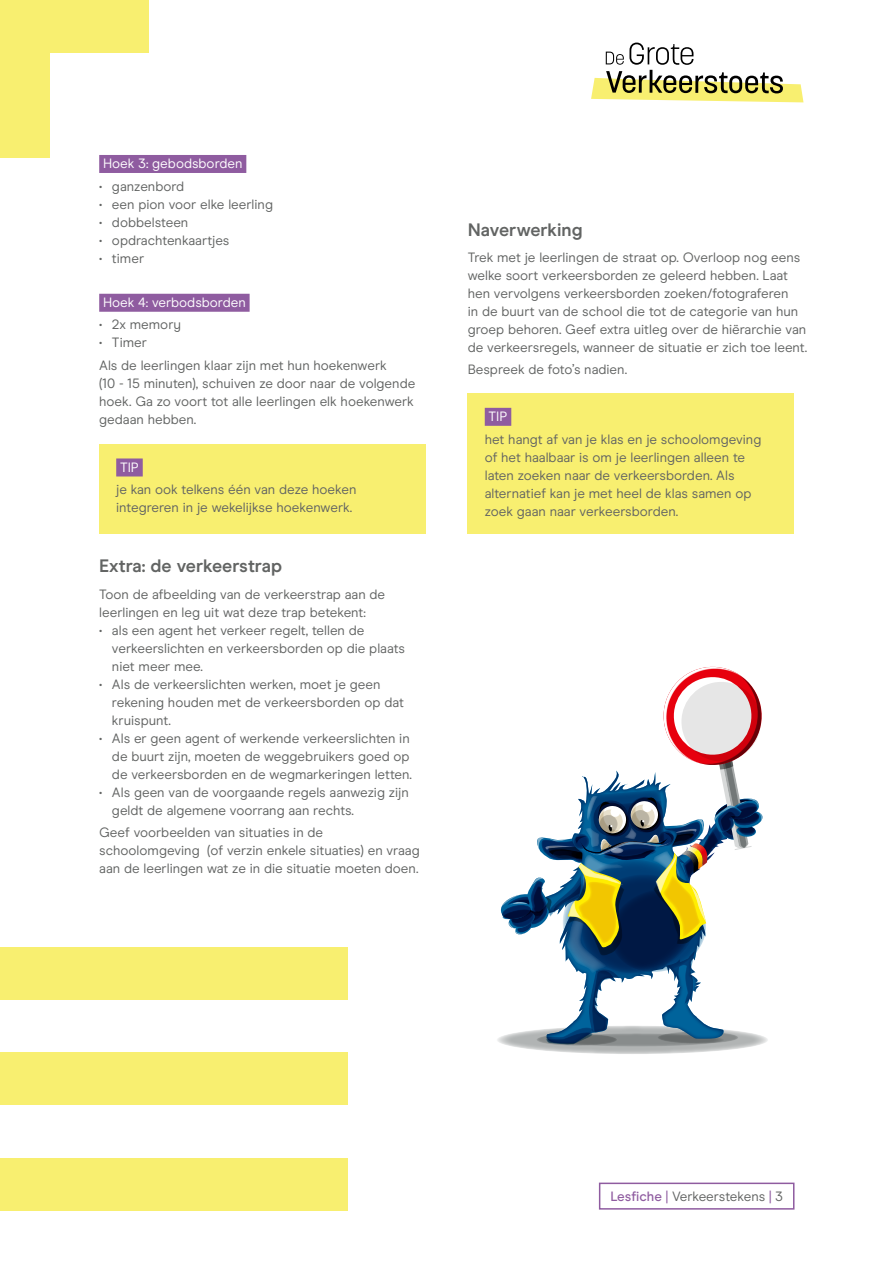
<style>
.page{position:relative;width:893px;height:1263px;background:#fff}
.page>*{position:absolute;margin:0;border:0;box-sizing:border-box;transform-origin:0 0}
.t1{font:700 18px "Modern Era";color:#626463}
.t2{font:13.5px/18px "Modern Era";color:#626463}
.t3{font:13.5px "Modern Era";color:#fff}
.s1{font-weight:500;color:#8f5ca0}
.s2{color:#8f5ca0}
</style>
<div class="page">
<svg style="left:591px;top:43px;width:212px;height:59px"></svg>
<div style="left:599px;top:1182px;width:195px;height:27px;border:2px solid #8f5ca0"></div>
<div style="left:99px;top:155px;width:147px;height:18px;background:#8f5ca0"></div>
<div style="left:99px;top:294px;width:151px;height:18px;background:#8f5ca0"></div>
<div style="left:0;top:0;width:50px;height:158px;background:#f8ef70"></div>
<div style="left:9px;top:0;width:140px;height:53px;background:#f8ef70"></div>
<div style="left:0;top:947px;width:347px;height:53px;background:#f8ef70"></div>
<div style="left:0;top:1052px;width:347px;height:53px;background:#f8ef70"></div>
<div style="left:0;top:1158px;width:347px;height:52px;background:#f8ef70"></div>
<div style="left:99px;top:444px;width:326px;height:90px;background:#f8ef70"></div>
<div style="left:116px;top:458px;width:27px;height:18px;background:#8f5ca0"></div>
<div style="left:468px;top:394px;width:326px;height:140px;background:#f8ef70"></div>
<div style="left:485px;top:408px;width:26px;height:18px;background:#8f5ca0"></div>
<svg style="left:496px;top:1026px;width:272px;height:28px;background:#bfc1c1"></svg>
<div style="left:549px;top:1033px;width:175px;height:13px;background:#939797;border-radius:50%"></div>
<div style="left:536px;top:1034px;width:81px;height:12px;background:#a4a7a7;border-radius:50%"></div>
<svg style="left:500px;top:666px;width:266px;height:379px"></svg>
<p class="t3" style="left:103px;top:156px;width:141px">Hoek 3: gebodsborden</p>
<p class="t2" style="left:99px;top:177px;width:87px">• ganzenbord</p>
<p class="t2" style="left:99px;top:195px;width:175px">• een pion voor elke leerling</p>
<p class="t2" style="left:99px;top:213px;width:91px">• dobbelsteen</p>
<p class="t2" style="left:99px;top:231px;width:132px">• opdrachtenkaartjes</p>
<p class="t2" style="left:99px;top:249px;width:46px">• timer</p>
<p class="t3" style="left:103px;top:295px;width:144px">Hoek 4: verbodsborden</p>
<p class="t2" style="left:99px;top:316px;width:83px">• 2x memory</p>
<p class="t2" style="left:99px;top:332px;width:289px;line-height:22.2px">• Timer<br>Als de leerlingen klaar zijn met hun hoekenwerk</p>
<p class="t2" style="left:99px;top:374px;width:318px;text-align:justify">(10 - 15 minuten), schuiven ze door naar de volgende hoek. Ga zo voort tot alle leerlingen elk hoekenwerk gedaan hebben.</p>
<p class="t3" style="left:120px;top:460px;width:20px">TIP</p>
<p class="t2" style="left:116px;top:481px;width:242px">je kan ook telkens één van deze hoeken integreren in je wekelijkse hoekenwerk.</p>
<h1 class="t1" style="left:99px;top:555px;width:184px">Extra: de verkeerstrap</h1>
<p class="t2" style="left:99px;top:585px;width:287px">Toon de afbeelding van de verkeerstrap aan de leerlingen en leg uit wat deze trap betekent:</p>
<p class="t2" style="left:112px;top:621px;width:295px;text-indent:-13px">• als een agent het verkeer regelt, tellen de verkeerslichten en verkeersborden op die plaats niet meer mee.</p>
<p class="t2" style="left:112px;top:675px;width:294px;text-indent:-13px">• Als de verkeerslichten werken, moet je geen rekening houden met de verkeersborden op dat kruispunt.</p>
<p class="t2" style="left:112px;top:729px;width:302px;text-indent:-13px">• Als er geen agent of werkende verkeerslichten in de buurt zijn, moeten de weggebruikers goed op de verkeersborden en de wegmarkeringen letten.</p>
<p class="t2" style="left:112px;top:783px;width:298px;text-indent:-13px">• Als geen van de voorgaande regels aanwezig zijn geldt de algemene voorrang aan rechts.</p>
<p class="t2" style="left:99px;top:823px;width:322px">Geef voorbeelden van situaties in de schoolomgeving (of verzin enkele situaties) en vraag aan de leerlingen wat ze in die situatie moeten doen.</p>
<h1 class="t1" style="left:468px;top:219px;width:116px">Naverwerking</h1>
<p class="t2" style="left:468px;top:248px;width:341px">Trek met je leerlingen de straat op. Overloop nog eens welke soort verkeersborden ze geleerd hebben. Laat hen vervolgens verkeersborden zoeken/fotograferen<br>in de buurt van de school die tot de categorie van hun groep behoren. Geef extra uitleg over de hiërarchie van de verkeersregels, wanneer de situatie er zich toe leent.</p>
<p class="t2" style="left:468px;top:361px;width:161px">Bespreek de foto’s nadien.</p>
<p class="t3" style="left:489px;top:409px;width:20px">TIP</p>
<p class="t2" style="left:485px;top:430px;width:278px">het hangt af van je klas en je schoolomgeving of het haalbaar is om je leerlingen alleen te laten zoeken naar de verkeersborden. Als alternatief kan je met heel de klas samen op zoek gaan naar verkeersborden.</p>
<p class="t2" style="left:610px;top:1188px;width:174px"><span class="s1">Lesfiche</span> <span class="s2">|</span> Verkeerstekens <span class="s2">|</span> 3</p>
</div>
